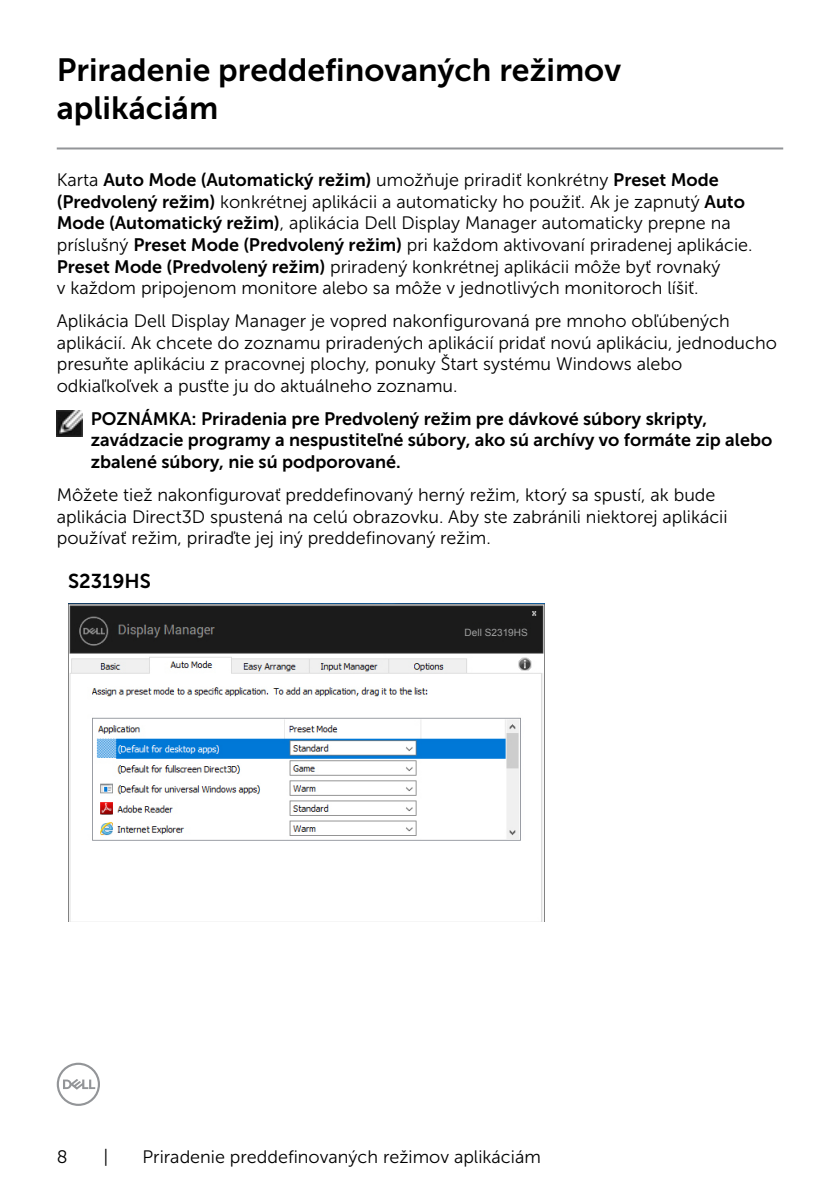
<style>
.page{position:relative;width:840px;height:1191px;background:#fff}
.page>*{position:absolute;margin:0;border:0;box-sizing:border-box;transform-origin:0 0}
.t1{font:32px/38.4px "Museo Sans For Dell 700";color:#000}
.t2{font:20px "Museo Sans For Dell 700";color:#000}
.t3{font:18px/21.6px "Museo Sans For Dell 300";color:#000}
.t4{font:18px/21.6px "Museo Sans For Dell 700";color:#000}
.t5{font:10px "Arial";color:#9fa0a0}
.s1{font-family:"Museo Sans For Dell 300"}
.s2{font-family:"Museo Sans For Dell 700"}
</style>
<div class="page">
<svg style="left:57px;top:1062px;width:43px;height:44px"></svg>
<hr style="left:57px;top:147px;width:725px;height:2px;background:#939598">
<img style="left:57px;top:411px;width:25px;height:25px">
<img style="left:68px;top:603px;width:476px;height:319px">
<div style="left:462px;top:626px;width:67px;height:11px;background:#1b1b1b"></div>
<h1 class="t1" style="left:57px;top:50px;width:565px">Priradenie preddefinovaných režimov aplikáciám</h1>
<p class="t4" style="left:57px;top:169px;width:663px"><span class="s1">Karta</span> Auto Mode (Automatický režim) <span class="s1">umožňuje priradiť konkrétny</span> Preset Mode</p>
<p class="t3" style="left:57px;top:191px;width:697px"><span class="s2">(Predvolený režim)</span> konkrétnej aplikácii a automaticky ho použiť. Ak je zapnutý <span class="s2">Auto Mode (Automatický režim)</span>, aplikácia Dell Display Manager automaticky prepne na príslušný <span class="s2">Preset Mode (Predvolený režim)</span> pri každom aktivovaní priradenej aplikácie.<br><span class="s2">Preset Mode (Predvolený režim)</span> priradený konkrétnej aplikácii môže byť rovnaký<br>v každom pripojenom monitore alebo sa môže v jednotlivých monitoroch líšiť.</p>
<p class="t3" style="left:57px;top:310px;width:721px">Aplikácia Dell Display Manager je vopred nakonfigurovaná pre mnoho obľúbených aplikácií. Ak chcete do zoznamu priradených aplikácií pridať novú aplikáciu, jednoducho presuňte aplikáciu z pracovnej plochy, ponuky Štart systému Windows alebo odkiaľkoľvek a pusťte ju do aktuálneho zoznamu.</p>
<p class="t4" style="left:91px;top:408px;width:682px">POZNÁMKA: Priradenia pre Predvolený režim pre dávkové súbory skripty, zavádzacie programy a nespustiteľné súbory, ako sú archívy vo formáte zip alebo zbalené súbory, nie sú podporované.</p>
<p class="t3" style="left:57px;top:484px;width:672px">Môžete tiež nakonfigurovať preddefinovaný herný režim, ktorý sa spustí, ak bude aplikácia Direct3D spustená na celú obrazovku. Aby ste zabránili niektorej aplikácii používať režim, priraďte jej iný preddefinovaný režim.</p>
<p class="t2" style="left:68px;top:570px;width:84px">S2319HS</p>
<p class="t5" style="left:464px;top:625px;width:65px">Dell S2319HS</p>
<p class="t3" style="left:57px;top:1145px;width:12px">8</p>
<p class="t3" style="left:104px;top:1145px;width:6px">|</p>
<p class="t3" style="left:142px;top:1145px;width:399px">Priradenie preddefinovaných režimov aplikáciám</p>
</div>
